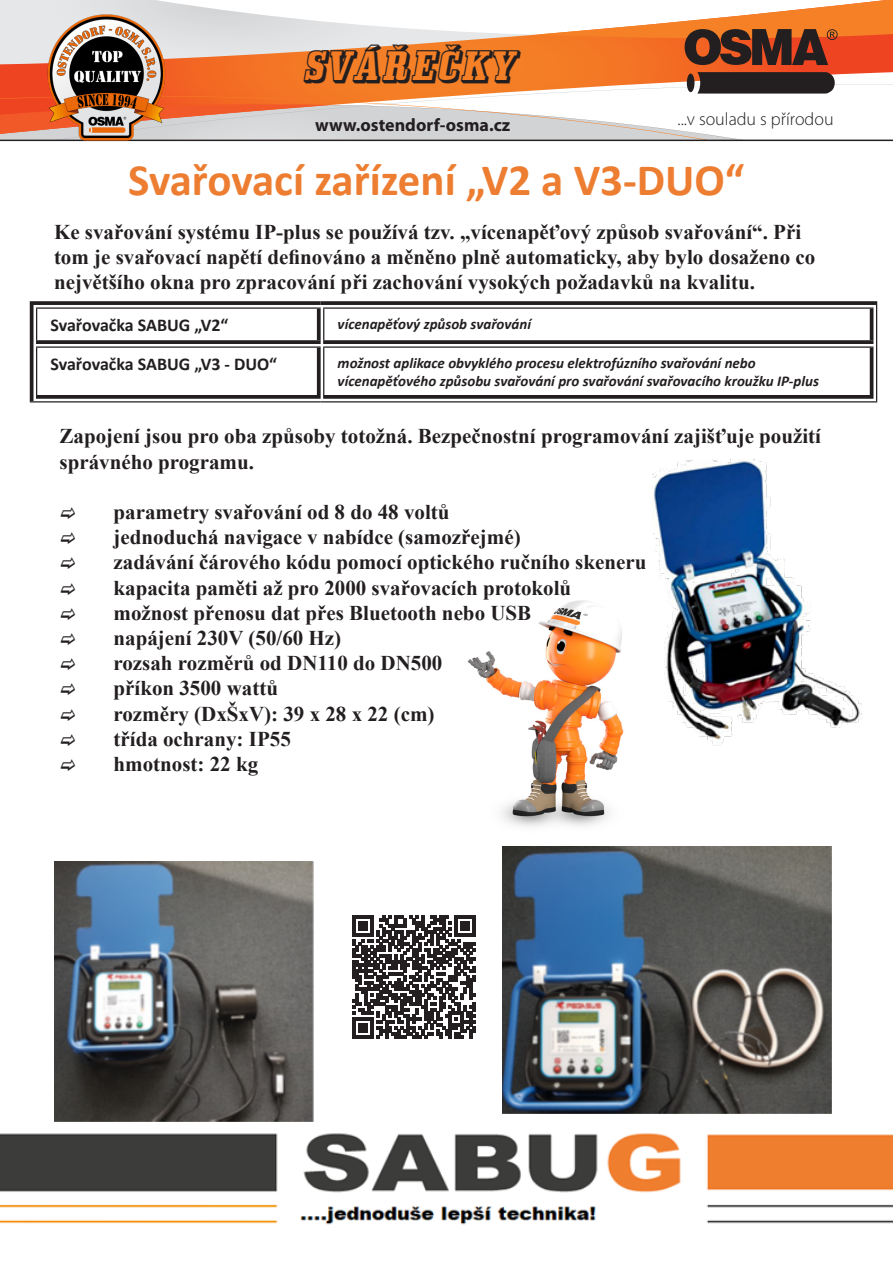
<style>
.page{position:relative;width:893px;height:1263px;background:#fff}
.page>*{position:absolute;margin:0;border:0;box-sizing:border-box;transform-origin:0 0}
.t1{font:700 45px "Calibri";color:#ed7d31}
.t2{font:36px "Bullpen 3 D";color:#231f20}
.t3{font:700 21px/25.2px "Times New Roman";color:#231f20}
.t4{font:700 18px "Calibri";color:#231f20}
.t5{font:700 18px "Myriad Pro";color:#231f20}
.t6{font:300 18px "Myriad Pro";color:#231f20}
.t7{font:italic 700 15px/18px "Calibri";color:#231f20}
</style>
<div class="page">
<img style="left:467px;top:600px;width:157px;height:227px">
<hr style="left:0;top:140px;width:893px;height:1px;background:#231f20">
<img style="left:1px;top:1121px;width:892px;height:104px">
<svg style="left:0;top:0;width:893px;height:140px"></svg>
<svg style="left:873px;top:309px;width:1px;height:31px"></svg>
<svg style="left:873px;top:348px;width:1px;height:47px"></svg>
<svg style="left:30px;top:301px;width:291px;height:4px"></svg>
<hr style="left:36px;top:307px;width:285px;height:2px;background:#231f20">
<svg style="left:30px;top:305px;width:4px;height:39px"></svg>
<hr style="left:36px;top:309px;width:1px;height:31px;background:#231f20">
<svg style="left:321px;top:301px;width:556px;height:4px;background:#302c2d"></svg>
<hr style="left:323px;top:307px;width:550px;height:2px;background:#231f20">
<svg style="left:317px;top:309px;width:4px;height:31px"></svg>
<hr style="left:323px;top:309px;width:1px;height:31px;background:#231f20">
<hr style="left:870px;top:309px;width:3px;height:31px;background:#231f20">
<hr style="left:876px;top:305px;width:1px;height:39px;background:#231f20">
<svg style="left:36px;top:340px;width:285px;height:4px"></svg>
<hr style="left:36px;top:346px;width:285px;height:2px;background:#231f20">
<svg style="left:30px;top:344px;width:4px;height:57px"></svg>
<hr style="left:36px;top:348px;width:1px;height:47px;background:#231f20">
<svg style="left:323px;top:340px;width:550px;height:4px;background:#302c2d"></svg>
<hr style="left:323px;top:346px;width:550px;height:2px;background:#231f20">
<svg style="left:317px;top:348px;width:4px;height:47px"></svg>
<hr style="left:323px;top:348px;width:1px;height:47px;background:#231f20">
<hr style="left:870px;top:348px;width:3px;height:47px;background:#231f20">
<hr style="left:876px;top:344px;width:1px;height:57px;background:#231f20">
<svg style="left:36px;top:395px;width:285px;height:4px"></svg>
<hr style="left:30px;top:401px;width:291px;height:1px;background:#231f20">
<svg style="left:323px;top:395px;width:550px;height:4px;background:#302c2d"></svg>
<hr style="left:321px;top:401px;width:556px;height:1px;background:#231f20">
<img style="left:653px;top:460px;width:209px;height:286px">
<img style="left:55px;top:862px;width:258px;height:259px">
<img style="left:502px;top:847px;width:330px;height:267px">
<svg style="left:352px;top:916px;width:123px;height:123px"></svg>
<p class="t2" style="left:302px;top:44px;width:214px">SVÁŘEČKY</p>
<p class="t5" style="left:315px;top:113px;width:197px">www.ostendorf-osma.cz</p>
<p class="t6" style="left:677px;top:109px;width:158px">...v souladu s přírodou</p>
<p class="t1" style="left:128px;top:149px;width:618px">Svařovací zařízení „V2 a V3-DUO“</p>
<p class="t3" style="left:54px;top:219px;width:763px">Ke svařování systému IP-plus se používá tzv. „vícenapěťový způsob svařování“. Při tom je svařovací napětí definováno a měněno plně automaticky, aby bylo dosaženo co největšího okna pro zpracování při zachování vysokých požadavků na kvalitu.</p>
<p class="t4" style="left:51px;top:312px;width:179px">Svařovačka SABUG „V2“</p>
<p class="t7" style="left:338px;top:314px;width:195px">vícenapěťový způsob svařování</p>
<p class="t4" style="left:51px;top:351px;width:228px">Svařovačka SABUG „V3 - DUO“</p>
<p class="t7" style="left:338px;top:353px;width:483px">možnost aplikace obvyklého procesu elektrofúzního svařování nebo vícenapěťového způsobu svařování pro svařování svařovacího kroužku IP-plus</p>
<p class="t3" style="left:60px;top:423px;width:763px">Zapojení jsou pro oba způsoby totožná. Bezpečnostní programování zajišťuje použití správného programu.</p>
<p class="t3" style="left:114px;top:499px;width:337px">parametry svařování od 8 do 48 voltů</p>
<p class="t3" style="left:114px;top:524px;width:409px">jednoduchá navigace v nabídce (samozřejmé)</p>
<p class="t3" style="left:114px;top:549px;width:534px">zadávání čárového kódu pomocí optického ručního skeneru</p>
<p class="t3" style="left:114px;top:574px;width:459px">kapacita paměti až pro 2000 svařovacích protokolů</p>
<p class="t3" style="left:114px;top:600px;width:419px">možnost přenosu dat přes Bluetooth nebo USB</p>
<p class="t3" style="left:114px;top:625px;width:229px">napájení 230V (50/60 Hz)</p>
<p class="t3" style="left:114px;top:650px;width:330px">rozsah rozměrů od DN110 do DN500</p>
<p class="t3" style="left:114px;top:675px;width:166px">příkon 3500 wattů</p>
<p class="t3" style="left:114px;top:700px;width:322px">rozměry (DxŠxV): 39 x 28 x 22 (cm)</p>
<p class="t3" style="left:114px;top:726px;width:179px">třída ochrany: IP55</p>
<p class="t3" style="left:114px;top:751px;width:146px">hmotnost: 22 kg</p>
</div>
